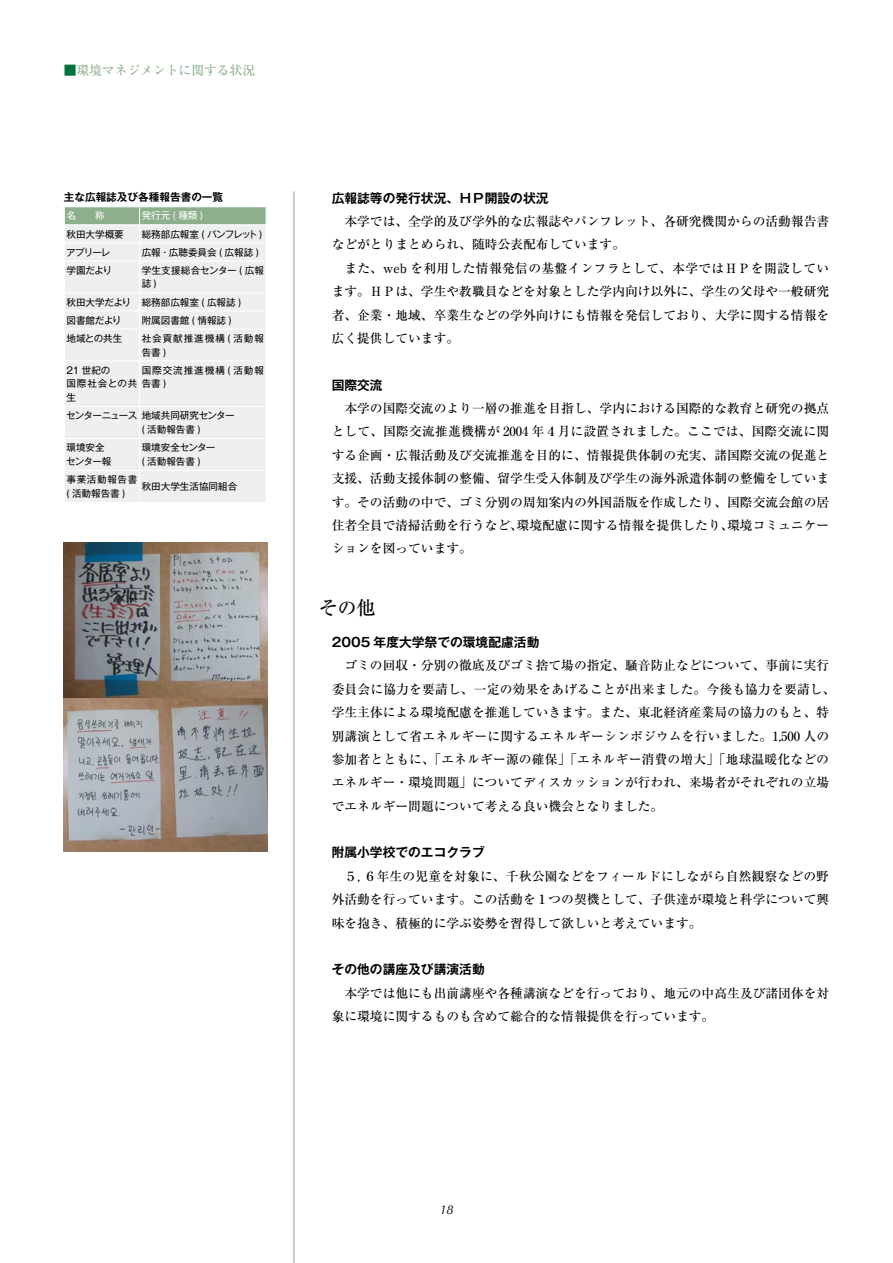
<style>
.page{position:relative;width:893px;height:1263px;background:#fff}
.page>*{position:absolute;margin:0;border:0;box-sizing:border-box;transform-origin:0 0}
.t1{font:500 19.2px "Ryumin Pro";color:#000}
.t2{font:500 12.75px/23.4px "Ryumin Pro";color:#000}
.t3{font:700 12.75px "Gothic MB101 Pr 5 De";color:#000}
.t4{font:500 12.75px "Ryumin Pro";color:#8daf8c}
.t5{font:italic 12.75px "Optima";color:#000}
.t6{font:700 10.65px "Gothic MB101 Pr 5 De";color:#000}
.t7{font:9.6px/13.8px "Gothic MB101 Pr 5";color:#000}
.t8{font:9.6px/13.8px "Gothic MB101 Pr 5";letter-spacing:.1em;color:#000}
.t9{font:9.6px/13.8px "Gothic MB101 Pr 5";letter-spacing:-.02em;color:#000}
.t10{font:9.6px/13.8px "Gothic MB101 Pr 5";letter-spacing:.03em;color:#000}
.t11{font:9.6px/13.8px "Gothic MB101 Pr 5";letter-spacing:.025em;color:#000}
.t12{font:9.6px "Gothic MB101 Pr 5";letter-spacing:-.03em;color:#000}
.t13{font:9.6px/13.8px "Gothic MB101 Pr 5";letter-spacing:.07em;color:#000}
.t14{font:9.6px "Gothic MB101 Pr 5";color:#fff}
.s1{color:#00743f}
</style>
<div class="page">
<hr style="left:293px;top:191px;width:1px;height:1072px;background:#9f9fa0">
<div style="left:65px;top:262px;width:201px;height:240px;background:#eeefef"></div>
<hr style="left:139px;top:261px;width:1px;height:31px;background:#fff">
<hr style="left:64px;top:292px;width:76px;height:1px;background:#fff">
<hr style="left:140px;top:292px;width:127px;height:1px;background:#fff">
<hr style="left:64px;top:310px;width:76px;height:1px;background:#fff">
<hr style="left:140px;top:310px;width:127px;height:1px;background:#fff">
<svg style="left:139px;top:293px;width:1px;height:35px"></svg>
<hr style="left:64px;top:328px;width:76px;height:2px;background:#fff">
<hr style="left:140px;top:328px;width:127px;height:2px;background:#fff">
<hr style="left:139px;top:330px;width:1px;height:30px;background:#fff">
<hr style="left:64px;top:360px;width:76px;height:1px;background:#fff">
<hr style="left:140px;top:360px;width:127px;height:1px;background:#fff">
<hr style="left:139px;top:361px;width:1px;height:45px;background:#fff">
<hr style="left:64px;top:406px;width:76px;height:1px;background:#fff">
<hr style="left:140px;top:406px;width:127px;height:1px;background:#fff">
<hr style="left:139px;top:407px;width:1px;height:31px;background:#fff">
<hr style="left:64px;top:438px;width:76px;height:1px;background:#fff">
<hr style="left:140px;top:438px;width:127px;height:1px;background:#fff">
<hr style="left:139px;top:439px;width:1px;height:31px;background:#fff">
<hr style="left:64px;top:470px;width:76px;height:1px;background:#fff">
<hr style="left:140px;top:470px;width:127px;height:1px;background:#fff">
<hr style="left:139px;top:471px;width:1px;height:31px;background:#fff">
<svg style="left:64px;top:207px;width:202px;height:53px;background:#cfdbd0"></svg>
<hr style="left:140px;top:224px;width:127px;height:1px;background:#fff">
<img style="left:64px;top:542px;width:204px;height:156px">
<svg style="left:64px;top:698px;width:204px;height:153px;background:#a09d9e"></svg>
<p class="t4" style="left:64px;top:60px;width:193px"><span class="s1">■</span>環境マネジメントに関する状況</p>
<p class="t6" style="left:64px;top:188px;width:161px">主な広報誌及び各種報告書の一覧</p>
<p class="t14" style="left:66px;top:208px;width:40px">名　　称</p>
<p class="t14" style="left:142px;top:208px;width:63px">発行元 ( 種類 )</p>
<p class="t7" style="left:66px;top:226px;width:59px">秋田大学概要</p>
<p class="t12" style="left:142px;top:226px;width:122px">総務部広報室 ( パンフレット)</p>
<p class="t7" style="left:66px;top:244px;width:46px">アプリーレ</p>
<p class="t7" style="left:142px;top:244px;width:119px">広報・広聴委員会 ( 広報誌 )</p>
<p class="t7" style="left:66px;top:262px;width:47px">学園だより</p>
<p class="t11" style="left:142px;top:262px;width:124px">学生支援総合センター ( 広報誌)</p>
<p class="t7" style="left:66px;top:292px;width:176px;line-height:18px">秋田大学だより 総務部広報室 ( 広報誌 )図書館だより</p>
<p class="t7" style="left:142px;top:312px;width:92px">附属図書館 ( 情報誌 )</p>
<p class="t7" style="left:66px;top:330px;width:57px">地域との共生</p>
<p class="t8" style="left:142px;top:330px;width:124px">社会貢献推進機構 ( 活動報告書 )</p>
<p class="t10" style="left:66px;top:362px;width:101px">21 世紀の<br>国際社会との共告書 )生</p>
<p class="t8" style="left:142px;top:362px;width:124px">国際交流推進機構 ( 活動報</p>
<p class="t9" style="left:142px;top:408px;width:94px;text-indent:-75px">センターニュース地域共同研究センター( 活動報告書 )</p>
<p class="t7" style="left:66px;top:440px;width:47px">環境安全センター報</p>
<p class="t7" style="left:142px;top:440px;width:75px">環境安全センター( 活動報告書 )</p>
<p class="t13" style="left:66px;top:472px;width:72px">事業活動報告書( 活動報告書 )</p>
<p class="t7" style="left:142px;top:479px;width:97px">秋田大学生活協同組合</p>
<p class="t3" style="left:332px;top:187px;width:218px">広報誌等の発行状況、ＨＰ開設の状況</p>
<p class="t2" style="left:332px;top:209px;width:499px;text-indent:13px">本学では、全学的及び学外的な広報誌やパンフレット、各研究機関からの活動報告書などがとりまとめられ、随時公表配布しています。</p>
<p class="t2" style="left:332px;top:255px;width:499px;text-align:justify;text-indent:13px">また、web を利用した情報発信の基盤インフラとして、本学ではＨＰを開設しています。ＨＰは、学生や教職員などを対象とした学内向け以外に、学生の父母や一般研究者、企業・地域、卒業生などの学外向けにも情報を発信しており、大学に関する情報を広く提供しています。</p>
<p class="t3" style="left:332px;top:374px;width:53px">国際交流</p>
<p class="t2" style="left:332px;top:396px;width:499px;text-align:justify;text-indent:13px">本学の国際交流のより一層の推進を目指し、学内における国際的な教育と研究の拠点として、国際交流推進機構が 2004 年４月に設置されました。ここでは、国際交流に関する企画・広報活動及び交流推進を目的に、情報提供体制の充実、諸国際交流の促進と支援、活動支援体制の整備、留学生受入体制及び学生の海外派遣体制の整備をしています。その活動の中で、ゴミ分別の周知案内の外国語版を作成したり、国際交流会館の居住者全員で清掃活動を行うなど、環境配慮に関する情報を提供したり、環境コミュニケーションを図っています。</p>
<h1 class="t1" style="left:319px;top:593px;width:58px">その他</h1>
<p class="t3" style="left:332px;top:631px;width:209px">2005 年度大学祭での環境配慮活動</p>
<p class="t2" style="left:332px;top:653px;width:505px;text-indent:13px">ゴミの回収・分別の徹底及びゴミ捨て場の指定、騒音防止などについて、事前に実行委員会に協力を要請し、一定の効果をあげることが出来ました。今後も協力を要請し、学生主体による環境配慮を推進していきます。また、東北経済産業局の協力のもと、特別講演として省エネルギーに関するエネルギーシンポジウムを行いました。1,500 人の参加者とともに、「エネルギー源の確保」「エネルギー消費の増大」「地球温暖化などのエネルギー・環境問題」についてディスカッションが行われ、来場者がそれぞれの立場でエネルギー問題について考える良い機会となりました。</p>
<p class="t3" style="left:332px;top:842px;width:155px">附属小学校でのエコクラブ</p>
<p class="t2" style="left:332px;top:863px;width:499px;text-align:justify;text-indent:13px">５，６年生の児童を対象に、千秋公園などをフィールドにしながら自然観察などの野外活動を行っています。この活動を１つの契機として、子供達が環境と科学について興味を抱き、積極的に学ぶ姿勢を習得して欲しいと考えています。</p>
<p class="t3" style="left:332px;top:959px;width:155px">その他の講座及び講演活動</p>
<p class="t2" style="left:332px;top:980px;width:499px;text-indent:13px">本学では他にも出前講座や各種講演などを行っており、地元の中高生及び諸団体を対象に環境に関するものも含めて総合的な情報提供を行っています。</p>
<p class="t5" style="left:439px;top:1202px;width:7px">18</p>
</div>
